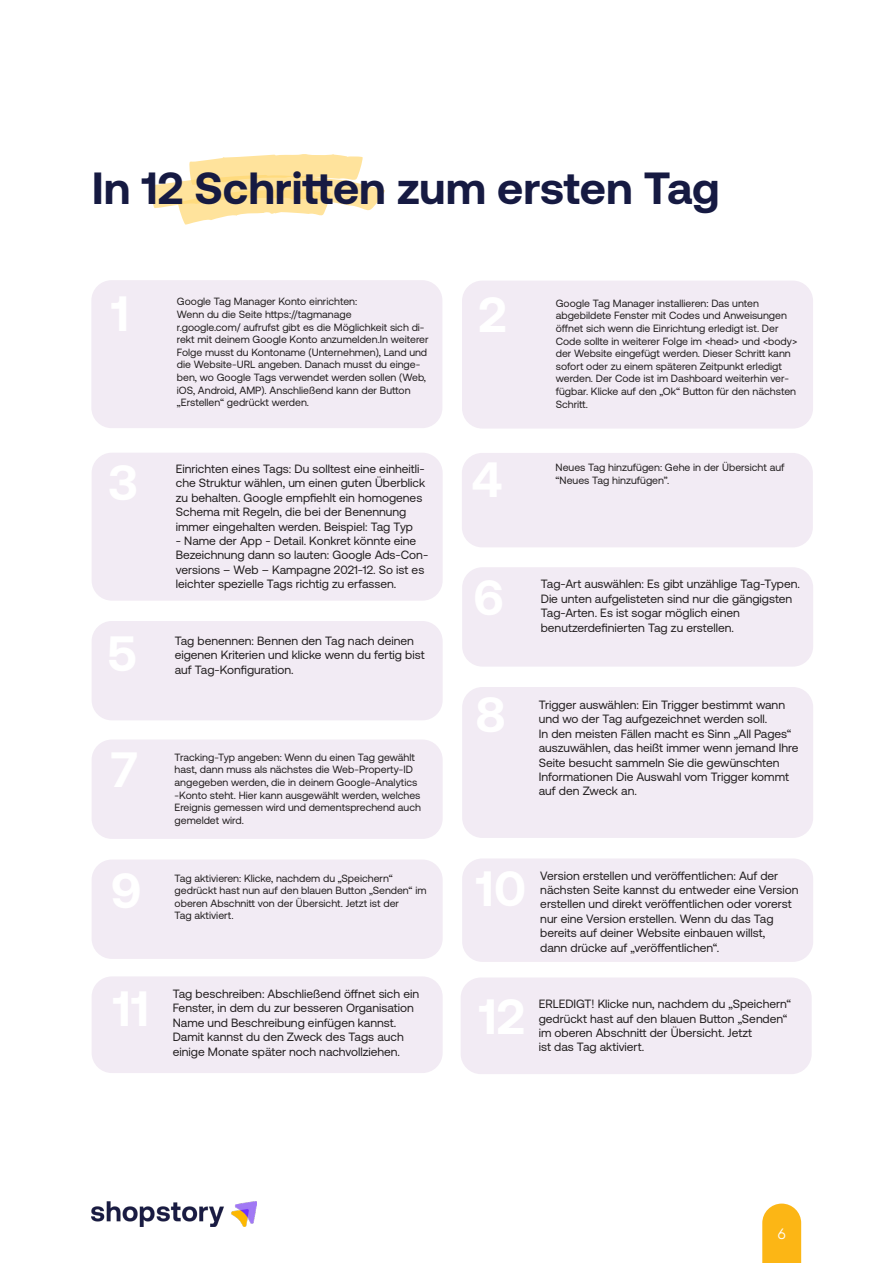
<style>
.page{position:relative;width:893px;height:1263px;background:#fff}
.page>*{position:absolute;margin:0;border:0;box-sizing:border-box;transform-origin:0 0}
.t1{font:700 45px "Aeonik";color:#161a42}
.t2{font:15px "Gilroy";color:#fff}
.t3{font:12px/14.4px "Aeonik";color:#231f20}
.t4{font:10.5px/12.6px "Aeonik";color:#231f20}
</style>
<div class="page">
<img style="left:92px;top:1202px;width:165px;height:24px">
<svg style="left:762px;top:1203px;width:39px;height:60px"></svg>
<div style="left:92px;top:859px;width:351px;height:100px;background:#f2ebf4;border-radius:20px"></div>
<div style="left:92px;top:739px;width:351px;height:100px;background:#f2ebf4;border-radius:20px"></div>
<div style="left:92px;top:976px;width:351px;height:97px;background:#f2ebf4;border-radius:20px"></div>
<div style="left:461px;top:977px;width:351px;height:97px;background:#f2ebf4;border-radius:20px"></div>
<div style="left:462px;top:858px;width:351px;height:104px;background:#f2ebf4;border-radius:20px"></div>
<div style="left:92px;top:621px;width:351px;height:99px;background:#f2ebf4;border-radius:20px"></div>
<div style="left:462px;top:687px;width:351px;height:151px;background:#f2ebf4;border-radius:20px"></div>
<div style="left:462px;top:567px;width:351px;height:100px;background:#f2ebf4;border-radius:20px"></div>
<div style="left:462px;top:453px;width:351px;height:94px;background:#f2ebf4;border-radius:20px"></div>
<div style="left:92px;top:453px;width:351px;height:148px;background:#f2ebf4;border-radius:20px"></div>
<div style="left:91px;top:280px;width:351px;height:148px;background:#f2ebf4;border-radius:20px"></div>
<div style="left:462px;top:281px;width:351px;height:148px;background:#f2ebf4;border-radius:20px"></div>
<svg style="left:152px;top:154px;width:233px;height:71px"></svg>
<h1 class="t1" style="left:92px;top:163px;width:629px">In 12 Schritten zum ersten Tag</h1>
<p class="t4" style="left:177px;top:295px;width:253px">Google Tag Manager Konto einrichten:<br>Wenn du die Seite https://tagmanage<br>r.google.com/ aufrufst gibt es die Möglichkeit sich di&shy;rekt mit deinem Google Konto anzumelden.In weiterer Folge musst du Kontoname (Unternehmen), Land und die Website-URL angeben. Danach musst du einge&shy;ben, wo Google Tags verwendet werden sollen (Web, iOS, Android, AMP). Anschließend kann der Button „Erstellen“ gedrückt werden.</p>
<p class="t4" style="left:556px;top:297px;width:243px">Google Tag Manager installieren: Das unten abgebildete Fenster mit Codes und Anweisungen öffnet sich wenn die Einrichtung erledigt ist. Der Code sollte in weiterer Folge im &lt;head&gt; und &lt;body&gt; der Website eingefügt werden. Dieser Schritt kann sofort oder zu einem späteren Zeitpunkt erledigt werden. Der Code ist im Dashboard weiterhin ver&shy;fügbar. Klicke auf den „Ok“ Button für den nächsten Schritt.</p>
<p class="t3" style="left:176px;top:462px;width:251px">Einrichten eines Tags: Du solltest eine einheitli&shy;che Struktur wählen, um einen guten Überblick zu behalten. Google empfiehlt ein homogenes Schema mit Regeln, die bei der Benennung immer eingehalten werden. Beispiel: Tag Typ</p>
<p class="t3" style="left:176px;top:534px;width:254px">- Name der App - Detail. Konkret könnte eine Bezeichnung dann so lauten: Google Ads-Con&shy;versions – Web – Kampagne 2021-12. So ist es leichter spezielle Tags richtig zu erfassen.</p>
<p class="t3" style="left:175px;top:634px;width:252px">Tag benennen: Bennen den Tag nach deinen eigenen Kriterien und klicke wenn du fertig bist auf Tag-Konfiguration.</p>
<p class="t4" style="left:175px;top:751px;width:248px">Tracking-Typ angeben: Wenn du einen Tag gewählt hast, dann muss als nächstes die Web-Property-ID angegeben werden, die in deinem Google-Analytics -Konto steht. Hier kann ausgewählt werden, welches Ereignis gemessen wird und dementsprechend auch gemeldet wird.</p>
<p class="t4" style="left:556px;top:461px;width:231px">Neues Tag hinzufügen: Gehe in der Übersicht auf “Neues Tag hinzufügen”.</p>
<p class="t3" style="left:541px;top:577px;width:261px">Tag-Art auswählen: Es gibt unzählige Tag-Typen.<br>Die unten aufgelisteten sind nur die gängigsten Tag-Arten. Es ist sogar möglich einen benutzerdefinierten Tag zu erstellen.</p>
<p class="t3" style="left:539px;top:698px;width:261px">Trigger auswählen: Ein Trigger bestimmt wann und wo der Tag aufgezeichnet werden soll.<br>In den meisten Fällen macht es Sinn „All Pages“ auszuwählen, das heißt immer wenn jemand Ihre Seite besucht sammeln Sie die gewünschten Informationen Die Auswahl vom Trigger kommt auf den Zweck an.</p>
<p class="t4" style="left:175px;top:872px;width:253px">Tag aktivieren: Klicke, nachdem du „Speichern“ gedrückt hast nun auf den blauen Button „Senden“ im oberen Abschnitt von der Übersicht. Jetzt ist der<br>Tag aktiviert.</p>
<p class="t3" style="left:540px;top:868px;width:260px">Version erstellen und veröffentlichen: Auf der nächsten Seite kannst du entweder eine Version erstellen und direkt veröffentlichen oder vorerst nur eine Version erstellen. Wenn du das Tag bereits auf deiner Website einbauen willst,<br>dann drücke auf „veröffentlichen“.</p>
<p class="t3" style="left:173px;top:987px;width:248px">Tag beschreiben: Abschließend öffnet sich ein Fenster, in dem du zur besseren Organisation Name und Beschreibung einfügen kannst.<br>Damit kannst du den Zweck des Tags auch einige Monate später noch nachvollziehen.</p>
<p class="t3" style="left:539px;top:997px;width:254px">ERLEDIGT! Klicke nun, nachdem du „Speichern“ gedrückt hast auf den blauen Button „Senden“ im oberen Abschnitt der Übersicht. Jetzt<br>ist das Tag aktiviert.</p>
<p class="t2" style="left:778px;top:1225px;width:9px">6</p>
</div>
